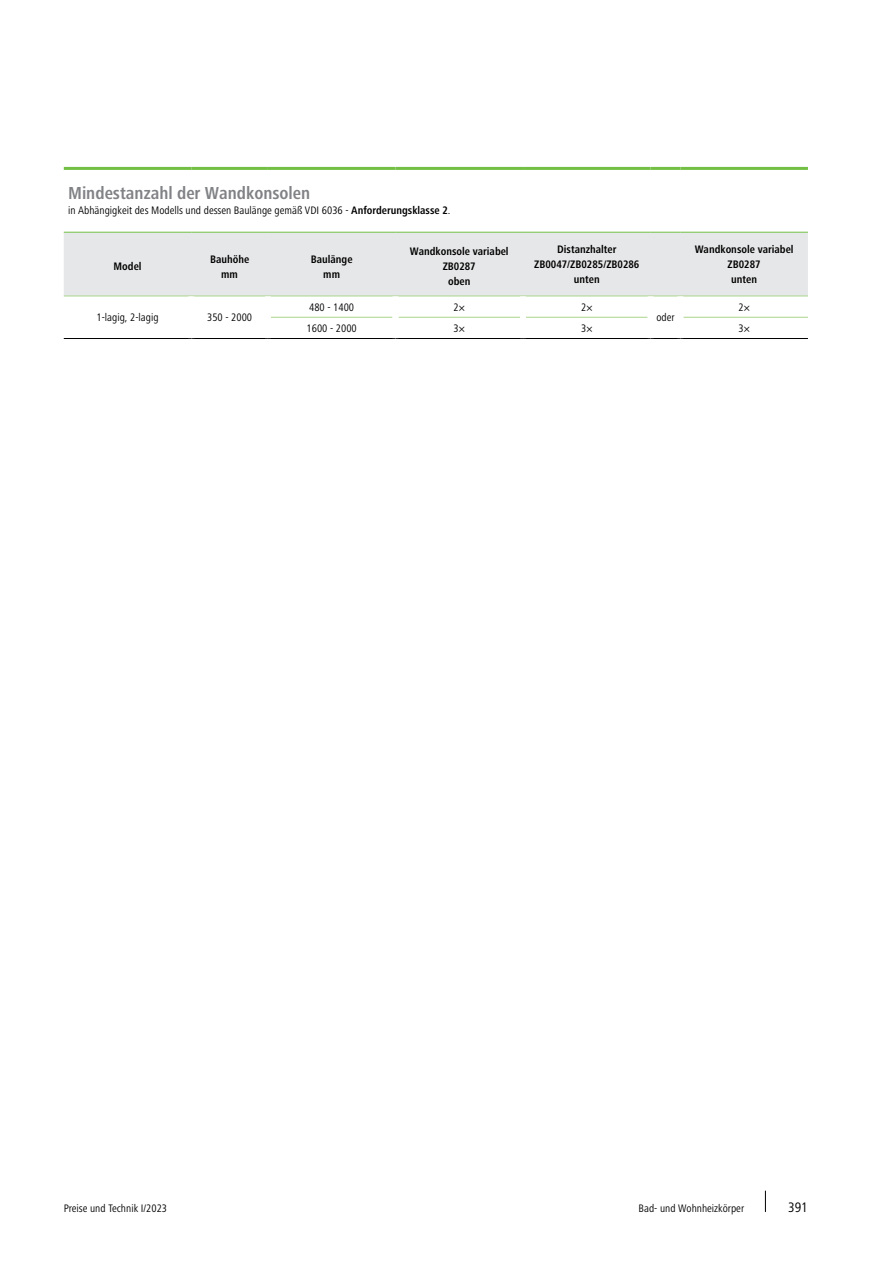
<style>
.page{position:relative;width:893px;height:1263px;background:#fff}
.page>*{position:absolute;margin:0;border:0;box-sizing:border-box;transform-origin:0 0}
.t1{font:700 condensed 18px "Frutiger Next LTW1 G";color:#808285}
.t2{font:condensed 14.25px "Frutiger Next LTW1 G";color:#000}
.t3{font:condensed 11.25px "Frutiger Next LTW1 G";color:#000}
.t4{font:700 condensed 11.25px/14.9px "Frutiger Next LTW1 G";color:#000;text-align:center}
.s1{font-weight:700}
</style>
<div class="page">
<svg style="left:765px;top:1191px;width:1px;height:21px"></svg>
<div style="left:64px;top:233px;width:744px;height:63px;background:#e6e7e8"></div>
<hr style="left:64px;top:296px;width:127px;height:1px;background:#aad48a">
<hr style="left:191px;top:296px;width:77px;height:1px;background:#aad48a">
<hr style="left:268px;top:296px;width:127px;height:1px;background:#aad48a">
<hr style="left:395px;top:296px;width:128px;height:1px;background:#aad48a">
<hr style="left:523px;top:296px;width:128px;height:1px;background:#aad48a">
<svg style="left:654px;top:296px;width:23px;height:1px"></svg>
<hr style="left:680px;top:296px;width:128px;height:1px;background:#aad48a">
<hr style="left:271px;top:317px;width:121px;height:1px;background:#aad48a">
<hr style="left:398px;top:317px;width:122px;height:1px;background:#aad48a">
<hr style="left:526px;top:317px;width:122px;height:1px;background:#aad48a">
<hr style="left:683px;top:317px;width:125px;height:1px;background:#aad48a">
<hr style="left:64px;top:338px;width:127px;height:1px;background:#000">
<hr style="left:191px;top:338px;width:77px;height:1px;background:#000">
<hr style="left:268px;top:338px;width:127px;height:1px;background:#000">
<hr style="left:395px;top:338px;width:128px;height:1px;background:#000">
<hr style="left:523px;top:338px;width:128px;height:1px;background:#000">
<svg style="left:651px;top:338px;width:29px;height:1px"></svg>
<hr style="left:680px;top:338px;width:128px;height:1px;background:#000">
<hr style="left:64px;top:167px;width:127px;height:3px;background:#72bf44">
<hr style="left:191px;top:167px;width:77px;height:3px;background:#72bf44">
<hr style="left:268px;top:167px;width:127px;height:3px;background:#72bf44">
<hr style="left:395px;top:167px;width:128px;height:3px;background:#72bf44">
<hr style="left:523px;top:167px;width:128px;height:3px;background:#72bf44">
<hr style="left:651px;top:167px;width:29px;height:3px;background:#72bf44">
<hr style="left:680px;top:167px;width:128px;height:3px;background:#72bf44">
<hr style="left:64px;top:232px;width:127px;height:1px;background:#72bf44">
<hr style="left:191px;top:232px;width:77px;height:1px;background:#72bf44">
<hr style="left:268px;top:232px;width:127px;height:1px;background:#72bf44">
<hr style="left:395px;top:232px;width:128px;height:1px;background:#72bf44">
<hr style="left:523px;top:232px;width:128px;height:1px;background:#72bf44">
<svg style="left:651px;top:232px;width:29px;height:1px"></svg>
<hr style="left:680px;top:232px;width:128px;height:1px;background:#72bf44">
<div style="left:188px;top:296px;width:6px;height:21px;background:#fff"></div>
<div style="left:265px;top:296px;width:6px;height:21px;background:#fff"></div>
<div style="left:392px;top:296px;width:6px;height:21px;background:#fff"></div>
<div style="left:520px;top:296px;width:6px;height:21px;background:#fff"></div>
<div style="left:648px;top:296px;width:6px;height:21px;background:#fff"></div>
<div style="left:677px;top:296px;width:6px;height:21px;background:#fff"></div>
<h1 class="t1" style="left:68px;top:182px;width:244px">Mindestanzahl der Wandkonsolen</h1>
<p class="t3" style="left:68px;top:203px;width:384px">in Abhängigkeit des Modells und dessen Baulänge gemäß VDI 6036 - <span class="s1">Anforderungsklasse 2</span>.</p>
<p class="t4" style="left:114px;top:259px;width:30px">Model</p>
<p class="t4" style="left:210px;top:251px;width:41px">Bauhöhe mm</p>
<p class="t4" style="left:311px;top:251px;width:43px">Baulänge mm</p>
<p class="t4" style="left:410px;top:244px;width:100px">Wandkonsole variabel<br>ZB0287<br>oben</p>
<p class="t4" style="left:534px;top:242px;width:107px">Distanzhalter<br>ZB0047/ZB0285/ZB0286 unten</p>
<p class="t4" style="left:695px;top:242px;width:100px">Wandkonsole variabel<br>ZB0287<br>unten</p>
<p class="t3" style="left:97px;top:311px;width:63px">1-lagig, 2-lagig</p>
<p class="t3" style="left:207px;top:311px;width:47px">350 - 2000</p>
<p class="t3" style="left:309px;top:300px;width:47px">480 - 1400</p>
<p class="t3" style="left:454px;top:300px;width:13px">2×</p>
<p class="t3" style="left:581px;top:300px;width:13px">2×</p>
<p class="t3" style="left:738px;top:300px;width:13px">2×</p>
<p class="t3" style="left:656px;top:311px;width:20px">oder</p>
<p class="t3" style="left:307px;top:322px;width:52px">1600 - 2000</p>
<p class="t3" style="left:454px;top:322px;width:13px">3×</p>
<p class="t3" style="left:581px;top:322px;width:13px">3×</p>
<p class="t3" style="left:738px;top:322px;width:13px">3×</p>
<p class="t3" style="left:64px;top:1202px;width:105px">Preise und Technik I/2023</p>
<p class="t3" style="left:639px;top:1202px;width:107px">Bad- und Wohnheizkörper</p>
<p class="t2" style="left:788px;top:1199px;width:21px">391</p>
</div>
